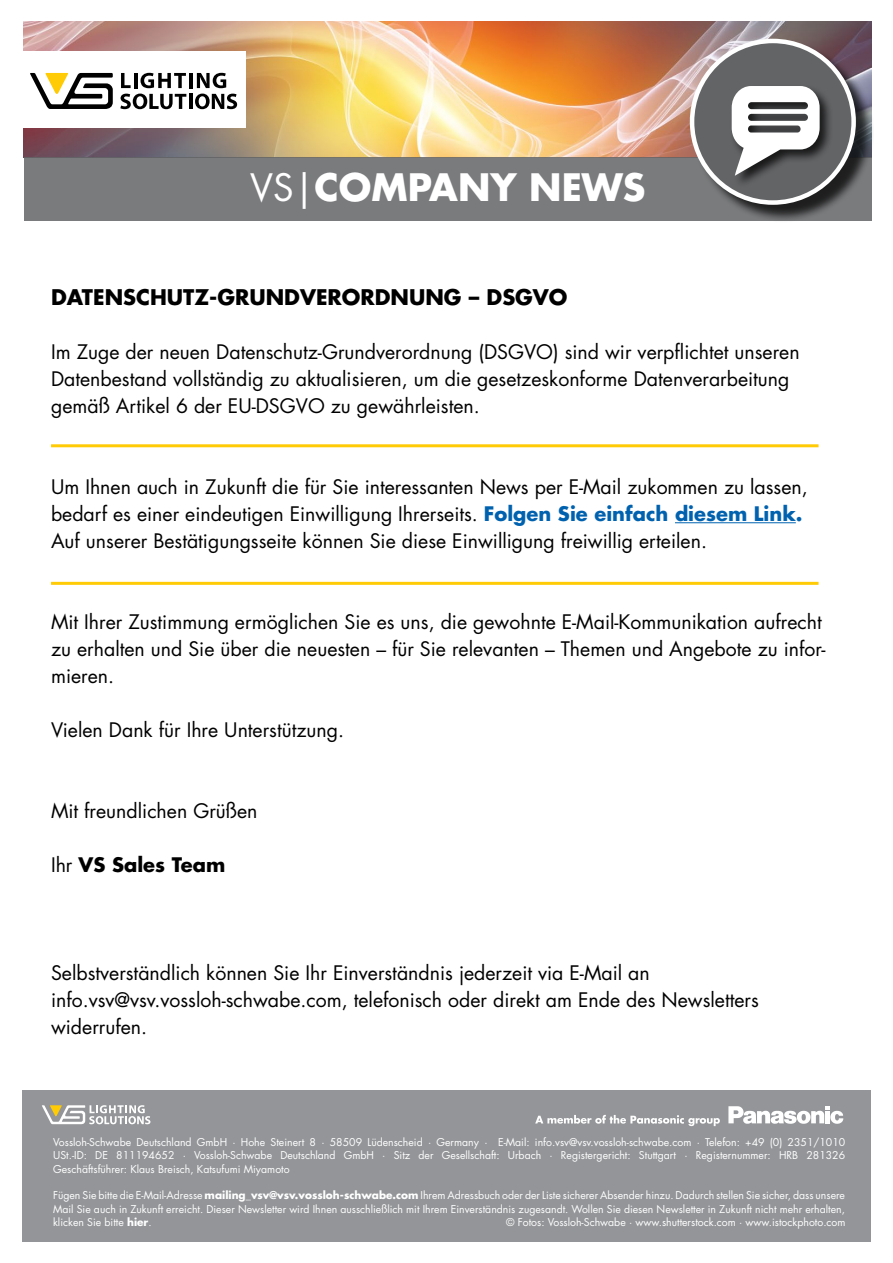
<style>
.page{position:relative;width:893px;height:1263px;background:#fff}
.page>*{position:absolute;margin:0;border:0;box-sizing:border-box;transform-origin:0 0}
.t1{font:700 36.75px "Futura";color:#fff}
.t2{font:700 21px "Futura";color:#000}
.t3{font:19.5px/27px "Futura";color:#000}
.t4{font:700 19.5px "Futura";color:#000}
.t5{font:10.5px/13.5px "Futura";color:#fff;text-align:justify}
.s1{font-weight:400}
.s2{font-weight:700;color:#0062af}
.s3{font-weight:700}
</style>
<div class="page">
<img style="left:24px;top:21px;width:848px;height:137px">
<div style="left:23px;top:52px;width:222px;height:76px;background:#fff"></div>
<svg style="left:30px;top:73px;width:83px;height:36px"></svg>
<svg style="left:121px;top:73px;width:10px;height:15px"></svg>
<svg style="left:197px;top:73px;width:29px;height:15px"></svg>
<svg style="left:141px;top:73px;width:45px;height:15px"></svg>
<hr style="left:134px;top:73px;width:3px;height:15px;background:#000">
<hr style="left:189px;top:73px;width:4px;height:15px;background:#000">
<svg style="left:195px;top:94px;width:42px;height:15px"></svg>
<hr style="left:189px;top:94px;width:4px;height:15px;background:#000">
<svg style="left:120px;top:94px;width:66px;height:15px"></svg>
<div style="left:24px;top:158px;width:848px;height:63px;background:#7a7b7d"></div>
<div style="left:692px;top:41px;width:182px;height:182px;background:#000;opacity:.75"></div>
<div style="left:692px;top:41px;width:162px;height:162px;background:#636466;border-radius:50%"></div>
<div style="left:690px;top:39px;width:166px;height:166px;border:4px solid #fff;border-radius:50%"></div>
<div style="left:729px;top:84px;width:105px;height:105px;background:#000;opacity:.75"></div>
<svg style="left:732px;top:86px;width:88px;height:90px"></svg>
<div style="left:22px;top:1090px;width:849px;height:152px;background:#939598"></div>
<svg style="left:42px;top:1105px;width:108px;height:19px"></svg>
<svg style="left:535px;top:1115px;width:185px;height:11px"></svg>
<svg style="left:728px;top:1106px;width:115px;height:18px"></svg>
<hr style="left:675px;top:522px;width:121px;height:1px;background:#0062af">
<hr style="left:51px;top:444px;width:768px;height:3px;background:#ffcb05">
<hr style="left:51px;top:582px;width:768px;height:3px;background:#ffcb05">
<h1 class="t1" style="left:250px;top:163px;width:397px"><span class="s1">VS|</span>COMPANY NEWS</h1>
<p class="t2" style="left:51px;top:283px;width:518px">DATENSCHUTZ-GRUNDVERORDNUNG – DSGVO</p>
<p class="t3" style="left:51px;top:338px;width:750px">Im Zuge der neuen Datenschutz-Grundverordnung (DSGVO) sind wir verpflichtet unseren<br>Datenbestand vollständig zu aktualisieren, um die gesetzeskonforme Datenverarbeitung gemäß Artikel 6 der EU-DSGVO zu gewährleisten.</p>
<p class="t3" style="left:51px;top:473px;width:758px">Um Ihnen auch in Zukunft die für Sie interessanten News per E-Mail zukommen zu lassen, bedarf es einer eindeutigen Einwilligung Ihrerseits. <span class="s2">Folgen Sie einfach diesem Link.<br></span>Auf unserer Bestätigungsseite können Sie diese Einwilligung freiwillig erteilen.</p>
<p class="t3" style="left:51px;top:608px;width:776px">Mit Ihrer Zustimmung ermöglichen Sie es uns, die gewohnte E-Mail-Kommunikation aufrecht zu erhalten und Sie über die neuesten – für Sie relevanten – Themen und Angebote zu infor&shy;mieren.</p>
<p class="t3" style="left:51px;top:716px;width:295px">Vielen Dank für Ihre Unterstützung.</p>
<p class="t3" style="left:51px;top:797px;width:208px">Mit freundlichen Grüßen</p>
<p class="t4" style="left:51px;top:852px;width:176px"><span class="s1">Ihr</span> VS Sales Team</p>
<p class="t3" style="left:51px;top:959px;width:709px">Selbstverständlich können Sie Ihr Einverständnis jederzeit via E-Mail an info.vsv@vsv.vossloh-schwabe.com, telefonisch oder direkt am Ende des Newsletters widerrufen.</p>
<p class="t5" style="left:53px;top:1135px;width:794px">Vossloh-Schwabe Deutschland GmbH · Hohe Steinert 8 · 58509 Lüdenscheid · Germany · E-Mail: info.vsv@vsv.vossloh-schwabe.com · Telefon: +49 (0) 2351/1010<br>USt.-ID: DE 811194652 · Vossloh-Schwabe Deutschland GmbH · Sitz der Gesellschaft: Urbach · Registergericht: Stuttgart · Registernummer: HRB 281326<br>Geschäftsführer: Klaus Breisch, Katsufumi Miyamoto</p>
<p class="t5" style="left:53px;top:1189px;width:793px">Fügen Sie bitte die E-Mail-Adresse <span class="s3">mailing_vsv@vsv.vossloh-schwabe.com</span> Ihrem Adressbuch oder der Liste sicherer Absender hinzu. Dadurch stellen Sie sicher, dass unsere Mail Sie auch in Zukunft erreicht. Dieser Newsletter wird Ihnen ausschließlich mit Ihrem Einverständnis zugesandt. Wollen Sie diesen Newsletter in Zukunft nicht mehr erhalten, klicken Sie bitte <span class="s3">hier</span>.</p>
<p class="t5" style="left:506px;top:1216px;width:341px">© Fotos: Vossloh-Schwabe · www.shutterstock.com · www.istockphoto.com</p>
</div>
